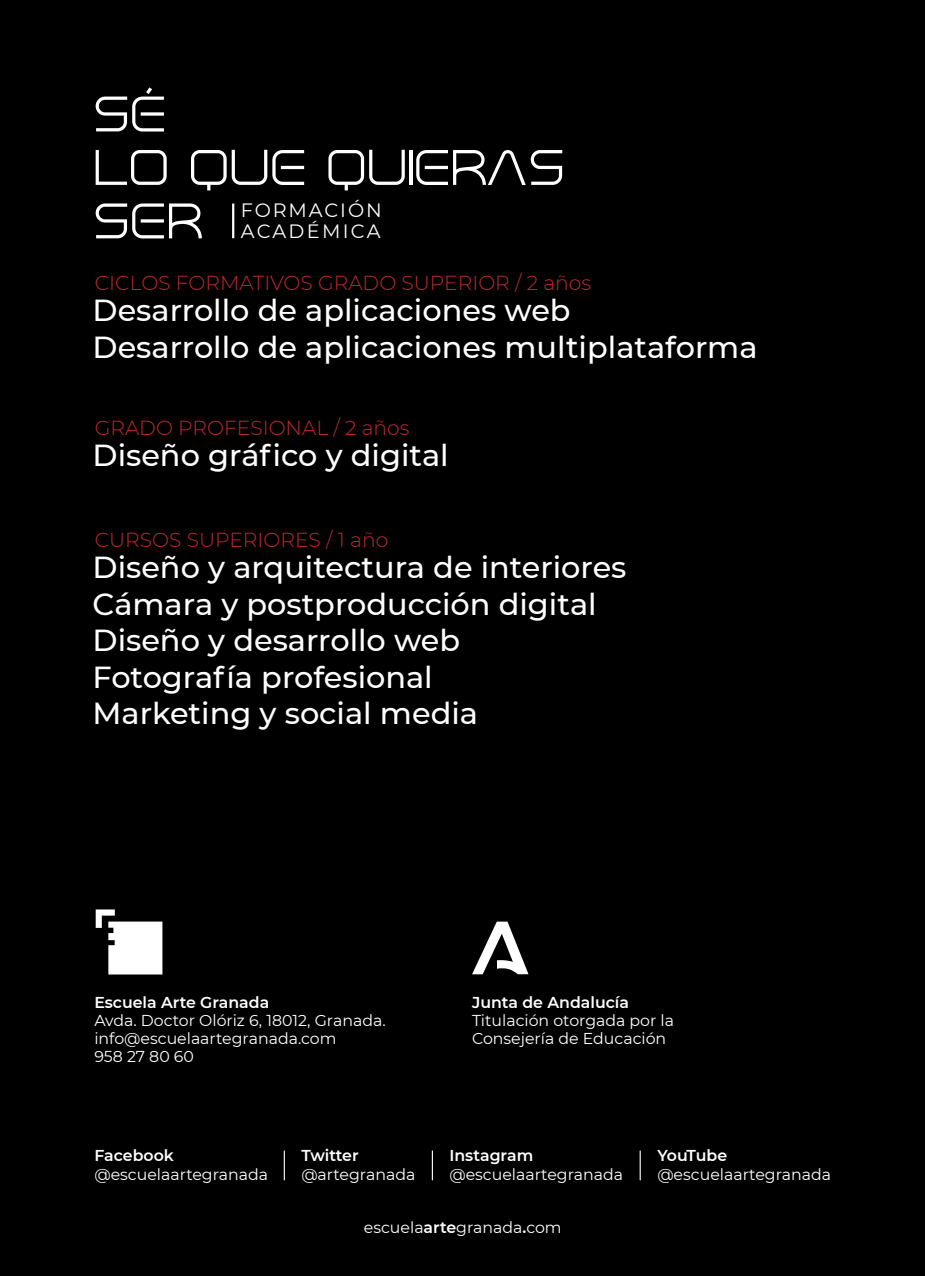
<style>
.page{position:relative;width:925px;height:1276px;background:#000}
.page>*{position:absolute;margin:0;border:0;box-sizing:border-box;transform-origin:0 0}
.t1{font:52.65px/53.6px "Stange";color:#fff}
.t2{font:500 30.38px/36.4px "Montserrat";color:#fff}
.t3{font:300 20.25px "Montserrat";color:#c1292e}
.t4{font:19.35px/20.2px "Montserrat";letter-spacing:.1em;color:#fff}
.t5{font:15.75px/18px "Montserrat";color:#fff}
.t6{font:600 15.75px "Montserrat";color:#fff}
.s1{font-weight:600}
</style>
<div class="page">
<svg style="left:472px;top:921px;width:56px;height:53px"></svg>
<svg style="left:96px;top:909px;width:66px;height:65px"></svg>
<hr style="left:232px;top:204px;width:2px;height:34px;background:#fff">
<hr style="left:284px;top:1150px;width:1px;height:30px;background:#fff">
<hr style="left:432px;top:1150px;width:1px;height:30px;background:#fff">
<hr style="left:640px;top:1150px;width:1px;height:30px;background:#fff">
<h1 class="t1" style="left:93px;top:88px;width:473px">SÉ<br>LO QUE QUIERAS<br>SER</h1>
<p class="t4" style="left:241px;top:200px;width:143px">FORMACIÓN<br>ACADÉMICA</p>
<p class="t3" style="left:95px;top:269px;width:498px">CICLOS FORMATIVOS GRADO SUPERIOR / 2 años</p>
<p class="t2" style="left:93px;top:291px;width:666px">Desarrollo de aplicaciones web<br>Desarrollo de aplicaciones multiplataforma</p>
<p class="t3" style="left:95px;top:414px;width:316px">GRADO PROFESIONAL / 2 años</p>
<p class="t2" style="left:93px;top:436px;width:358px">Diseño gráfico y digital</p>
<p class="t3" style="left:95px;top:526px;width:295px">CURSOS SUPERIORES / 1 año</p>
<p class="t2" style="left:93px;top:548px;width:535px">Diseño y arquitectura de interiores<br>Cámara y postproducción digital<br>Diseño y desarrollo web<br>Fotografía profesional<br>Marketing y social media</p>
<p class="t6" style="left:94px;top:991px;width:176px">Escuela Arte Granada</p>
<p class="t5" style="left:94px;top:1011px;width:293px">Avda. Doctor Olóriz 6, 18012, Granada. info@escuelaartegranada.com<br>958 27 80 60</p>
<p class="t6" style="left:472px;top:991px;width:158px">Junta de Andalucía</p>
<p class="t5" style="left:472px;top:1011px;width:204px">Titulación otorgada por la<br>Consejería de Educación</p>
<p class="t6" style="left:94px;top:1144px;width:81px">Facebook</p>
<p class="t5" style="left:94px;top:1165px;width:175px">@escuelaartegranada</p>
<p class="t6" style="left:301px;top:1144px;width:59px">Twitter</p>
<p class="t5" style="left:301px;top:1165px;width:115px">@artegranada</p>
<p class="t6" style="left:449px;top:1144px;width:85px">Instagram</p>
<p class="t5" style="left:449px;top:1165px;width:175px">@escuelaartegranada</p>
<p class="t6" style="left:657px;top:1144px;width:71px">YouTube</p>
<p class="t5" style="left:657px;top:1165px;width:175px">@escuelaartegranada</p>
<p class="t5" style="left:364px;top:1217px;width:199px">escuela<span class="s1">arte</span>granada<span class="s1">.</span>com</p>
</div>
